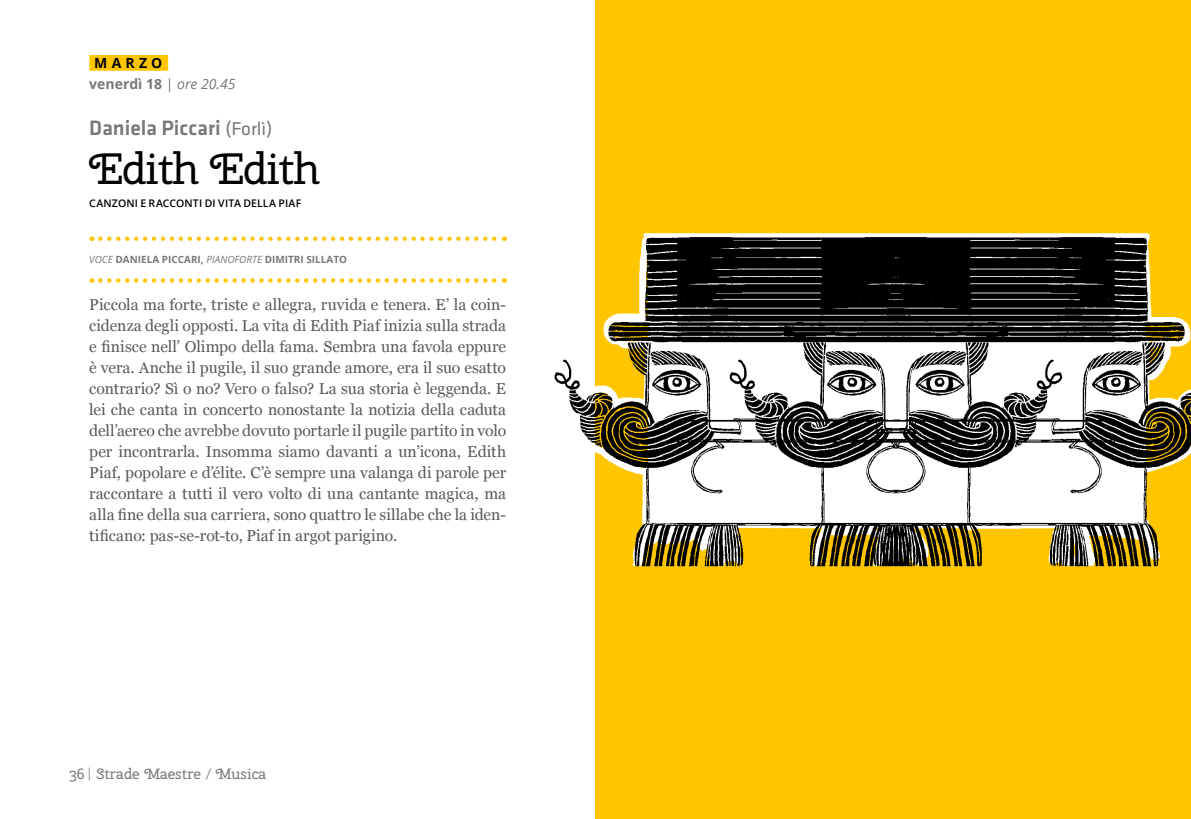
<style>
.page{position:relative;width:1191px;height:819px;background:#fff}
.page>*{position:absolute;margin:0;border:0;box-sizing:border-box;transform-origin:0 0}
.t1{font:43.75px "Cherry Swash";letter-spacing:-.03em;color:#000}
.t2{font:500 21.53px "Klavika";color:#77787b}
.t3{font:15.75px/21px "Georgia";color:#58595b;text-align:justify}
.t4{font:14.88px "Cherry Swash";color:#77787b}
.t5{font:700 14px/21px "Open Sans";color:#77787b}
.t6{font:600 10.5px "Open Sans";letter-spacing:.01em;color:#000}
.t7{font:700 9.97px "Open Sans";color:#77787b}
.s1{color:#000}
.s2{font-weight:400}
.s3{font-weight:400;font-style:italic}
.s4{font-weight:400;font-size:19.25px}
.s5{font-family:"Baskerville";font-size:14px}
</style>
<div class="page">
<div style="left:89px;top:55px;width:79px;height:16px;background:#ffc600"></div>
<svg style="left:100px;top:278px;width:405px;height:5px"></svg>
<svg style="left:100px;top:236px;width:405px;height:5px"></svg>
<div style="left:595px;top:0;width:596px;height:819px;background:#ffc600"></div>
<img style="left:554px;top:233px;width:637px;height:334px">
<p class="t5" style="left:89px;top:52px;width:148px;text-indent:5px"><span class="s1">MARZO<br></span>VENERDÌ 18 <span class="s2">|</span> <span class="s3">ORE 20.45</span></p>
<h2 class="t2" style="left:89px;top:116px;width:184px">Daniela Piccari <span class="s4">(Forlì)</span></h2>
<h1 class="t1" style="left:89px;top:140px;width:232px">Edith Edith</h1>
<p class="t6" style="left:89px;top:196px;width:175px">CANZONI E RACCONTI DI VITA DELLA</p>
<p class="t6" style="left:279px;top:196px;width:24px">PIAF</p>
<p class="t7" style="left:89px;top:253px;width:164px"><span class="s3">VOCE</span> DAN IELA PICCARI, <span class="s3">PIANOFORTE</span></p>
<p class="t7" style="left:265px;top:253px;width:70px">DIM ITRI SILLATO</p>
<p class="t3" style="left:89px;top:293px;width:418px">Piccola ma forte, triste e allegra, ruvida e tenera. E’ la coin&shy;cidenza degli opposti. La vita di Edith Piaf inizia sulla strada e finisce nell’ Olimpo della fama. Sembra una favola eppure è vera. Anche il pugile, il suo grande amore, era il suo esatto contrario? Sì o no? Vero o falso? La sua storia è leggenda. E lei che canta in concerto nonostante la notizia della caduta dell’aereo che avrebbe dovuto portarle il pugile partito in volo per incontrarla. Insomma siamo davanti a un’icona, Edith Piaf, popolare e d’élite. C’è sempre una valanga di parole per raccontare a tutti il vero volto di una cantante magica, ma alla fine della sua carriera, sono quattro le sillabe che la iden&shy;tificano: pas-se-rot-to, Piaf in argot parigino.</p>
<p class="t4" style="left:69px;top:764px;width:199px">36<span class="s5">|</span> Strade Maestre / Musica</p>
</div>
